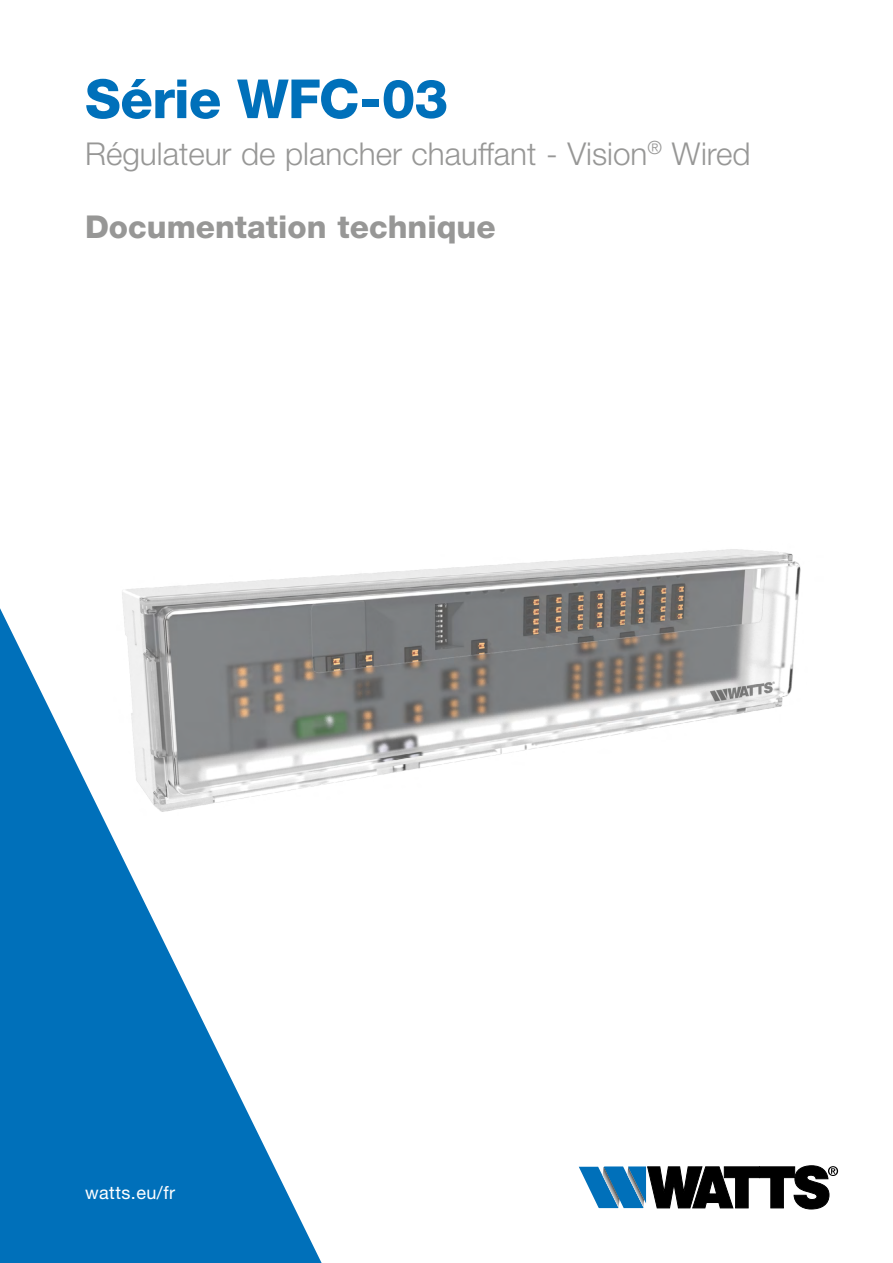
<style>
.page{position:relative;width:893px;height:1263px;background:#fff}
.page>*{position:absolute;margin:0;border:0;box-sizing:border-box;transform-origin:0 0}
.t1{font:800 54px "Helvetica Neue LT Std";letter-spacing:-.015em;color:#0070ba}
.t2{font:300 31.5px "Helvetica Neue LT Std";color:#979796}
.t3{font:800 31.5px "Helvetica Neue LT Std";color:#979796}
.t4{font:18px "Helvetica Neue LT Std";letter-spacing:.025em;color:#fff}
</style>
<div class="page">
<svg style="left:579px;top:1166px;width:259px;height:43px"></svg>
<img style="left:122px;top:549px;width:679px;height:236px">
<svg style="left:0;top:608px;width:322px;height:655px"></svg>
<h1 class="t1" style="left:85px;top:67px;width:365px">Série WFC-03</h1>
<p class="t2" style="left:85px;top:134px;width:667px">Régulateur de plancher chauffant - Vision<sup>®</sup> Wired</p>
<p class="t3" style="left:85px;top:208px;width:412px">Documentation technique</p>
<p class="t4" style="left:85px;top:1182px;width:92px">watts.eu/fr</p>
</div>
